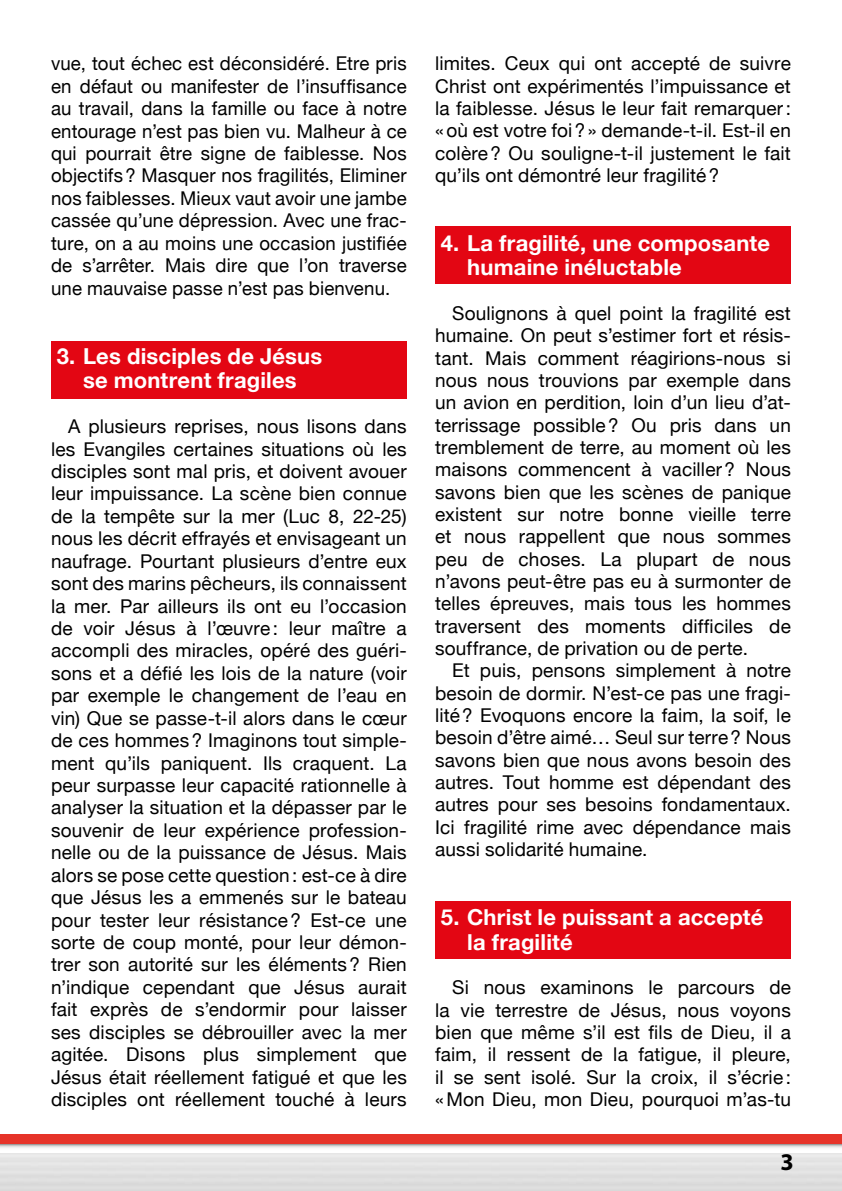
<style>
.page{position:relative;width:842px;height:1191px;background:#fff}
.page>*{position:absolute;margin:0;border:0;box-sizing:border-box;transform-origin:0 0}
.t1{font:700 24px "Myriad";color:#000}
.t2{font:700 22px/24.4px "Helvetica Neue";letter-spacing:.01em;color:#fff}
.t3{font:19px/22.4px "Helvetica Neue";letter-spacing:.01em;color:#000;text-align:justify}
</style>
<div class="page">
<svg style="left:0;top:1143px;width:842px;height:5px"></svg>
<div style="left:0;top:1134px;width:842px;height:9px;background:#e63329"></div>
<div style="left:435px;top:901px;width:356px;height:57px;background:#e30613"></div>
<div style="left:435px;top:227px;width:356px;height:57px;background:#e30613"></div>
<div style="left:51px;top:342px;width:356px;height:57px;background:#e30613"></div>
<p class="t3" style="left:51px;top:52px;width:357px">vue, tout échec est déconsidéré. Etre pris en défaut ou manifester de l’insuffisance au travail, dans la famille ou face à notre entourage n’est pas bien vu. Malheur à ce qui pourrait être signe de faiblesse. Nos objectifs? Masquer nos fragilités, Eliminer nos faiblesses. Mieux vaut avoir une jambe cassée qu’une dépression. Avec une frac&shy;ture, on a au moins une occasion justifiée de s’arrêter. Mais dire que l’on traverse une mauvaise passe n’est pas bienvenu.</p>
<p class="t2" style="left:57px;top:343px;width:267px;text-align:center">3. Les disciples de Jésus se montrent fragiles</p>
<p class="t3" style="left:51px;top:415px;width:357px;text-indent:17px">A plusieurs reprises, nous lisons dans les Evangiles certaines situations où les disciples sont mal pris, et doivent avouer leur impuissance. La scène bien connue de la tempête sur la mer (Luc 8, 22-25) nous les décrit effrayés et envisageant un naufrage. Pourtant plusieurs d’entre eux sont des marins pêcheurs, ils connaissent la mer. Par ailleurs ils ont eu l’occasion de voir Jésus à l’œuvre: leur maître a accompli des miracles, opéré des guéri&shy;sons et a défié les lois de la nature (voir par exemple le changement de l’eau en vin) Que se passe-t-il alors dans le cœur de ces hommes? Imaginons tout simple&shy;ment qu’ils paniquent. Ils craquent. La peur surpasse leur capacité rationnelle à analyser la situation et la dépasser par le souvenir de leur expérience profession&shy;nelle ou de la puissance de Jésus. Mais alors se pose cette question: est-ce à dire que Jésus les a emmenés sur le bateau pour tester leur résistance? Est-ce une sorte de coup monté, pour leur démon&shy;trer son autorité sur les éléments? Rien n’indique cependant que Jésus aurait fait exprès de s’endormir pour laisser ses disciples se débrouiller avec la mer agitée. Disons plus simplement que Jésus était réellement fatigué et que les disciples ont réellement touché à leurs</p>
<p class="t3" style="left:435px;top:52px;width:357px">limites. Ceux qui ont accepté de suivre Christ ont expérimentés l’impuissance et la faiblesse. Jésus le leur fait remarquer: «où est votre foi?» demande-t-il. Est-il en colère? Ou souligne-t-il justement le fait qu’ils ont démontré leur fragilité?</p>
<p class="t2" style="left:467px;top:230px;width:304px;text-indent:-26px">4. La fragilité, une composante humaine inéluctable</p>
<p class="t3" style="left:435px;top:302px;width:357px;text-indent:17px">Soulignons à quel point la fragilité est humaine. On peut s’estimer fort et résis&shy;tant. Mais comment réagirions-nous si nous nous trouvions par exemple dans un avion en perdition, loin d’un lieu d’at&shy;terrissage possible? Ou pris dans un tremblement de terre, au moment où les maisons commencent à vaciller? Nous savons bien que les scènes de panique existent sur notre bonne vieille terre et nous rappellent que nous sommes peu de choses. La plupart de nous n’avons peut-être pas eu à surmonter de telles épreuves, mais tous les hommes traversent des moments difficiles de souffrance, de privation ou de perte.</p>
<p class="t3" style="left:435px;top:659px;width:357px;text-indent:17px">Et puis, pensons simplement à notre besoin de dormir. N’est-ce pas une fragi&shy;lité? Evoquons encore la faim, la soif, le besoin d’être aimé… Seul sur terre? Nous savons bien que nous avons besoin des autres. Tout homme est dépendant des autres pour ses besoins fondamentaux.<br>Ici fragilité rime avec dépendance mais aussi solidarité humaine.</p>
<p class="t2" style="left:467px;top:904px;width:298px;text-indent:-26px">5. Christ le puissant a accepté la fragilité</p>
<p class="t3" style="left:435px;top:976px;width:357px;text-indent:17px">Si nous examinons le parcours de la vie terrestre de Jésus, nous voyons bien que même s’il est fils de Dieu, il a faim, il ressent de la fatigue, il pleure, il se sent isolé. Sur la croix, il s’écrie: «Mon Dieu, mon Dieu, pourquoi m’as-tu</p>
<p class="t1" style="left:780px;top:1149px;width:15px">3</p>
</div>
